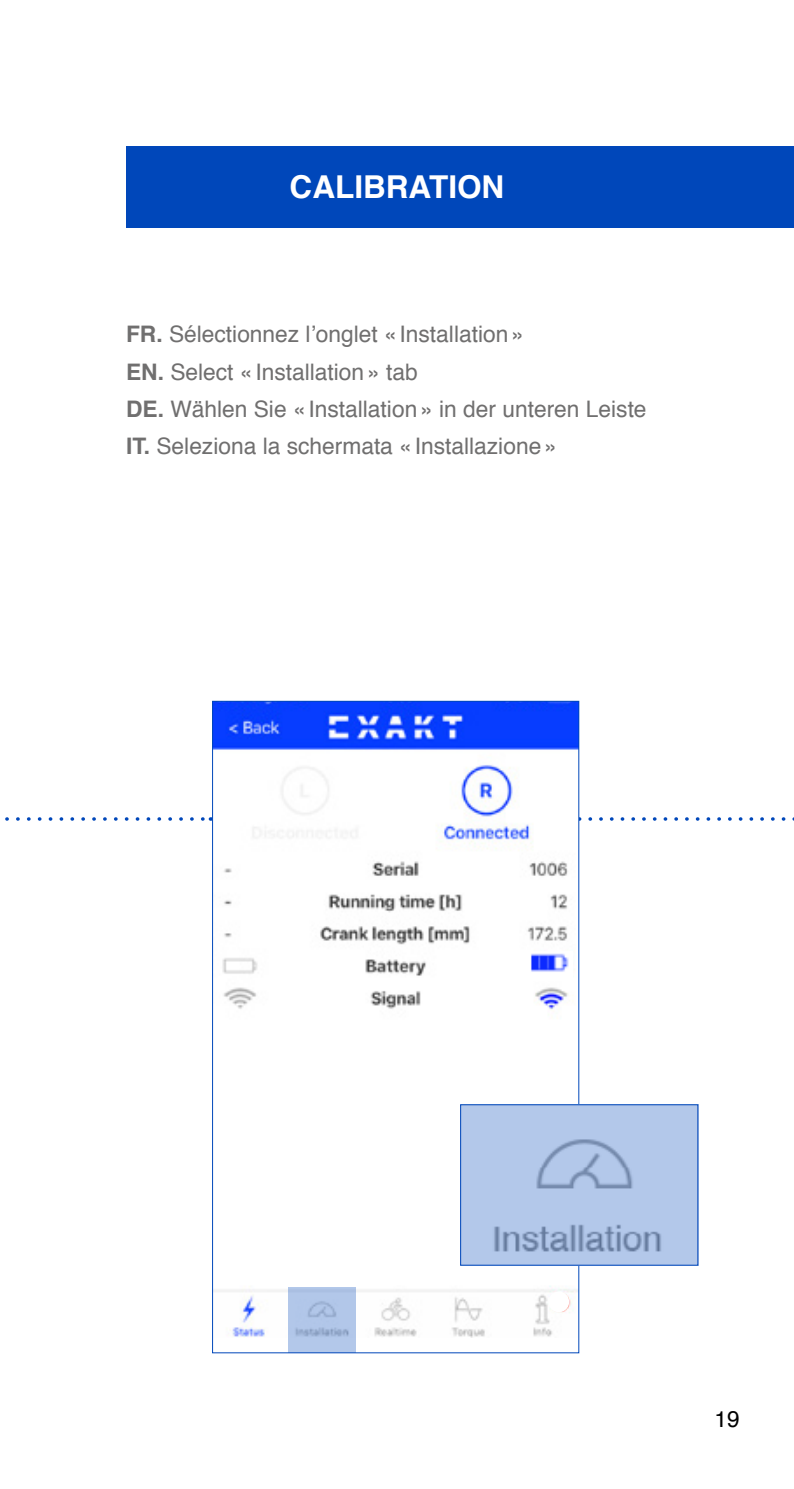
<style>
.page{position:relative;width:794px;height:1489px;background:#fff}
.page>*{position:absolute;margin:0;border:0;box-sizing:border-box;transform-origin:0 0}
.t1{font:700 31.5px "Helvetica";color:#fff}
.t2{font:22.75px/37.1px "Helvetica";color:#706f6f}
.t3{font:22.75px "Helvetica";color:#000}
.s1{font-weight:700}
</style>
<div class="page">
<svg style="left:5px;top:817px;width:206px;height:3px"></svg>
<svg style="left:579px;top:817px;width:215px;height:3px"></svg>
<img style="left:214px;top:702px;width:363px;height:635px">
<img style="left:516px;top:951px;width:56px;height:29px">
<svg style="left:288px;top:1287px;width:68px;height:66px;background:#acc2e5"></svg>
<svg style="left:460px;top:1104px;width:238px;height:161px;background:#abc1e4"></svg>
<div style="left:126px;top:146px;width:668px;height:82px;background:#0047ba"></div>
<div style="left:548px;top:1291px;width:21px;height:21px;background:#fff;border-radius:50%"></div>
<h1 class="t1" style="left:290px;top:161px;width:216px">CALIBRATION</h1>
<p class="t2" style="left:126px;top:316px;width:522px"><span class="s1">FR.</span> Sélectionnez l’onglet «Installation»<br><span class="s1">EN.</span> Select «Installation» tab<br><span class="s1">DE.</span> Wählen Sie «Installation» in der unteren Leiste <span class="s1">IT.</span> Seleziona la schermata «Installazione»</p>
<p class="t3" style="left:714px;top:1400px;width:27px">19</p>
</div>
